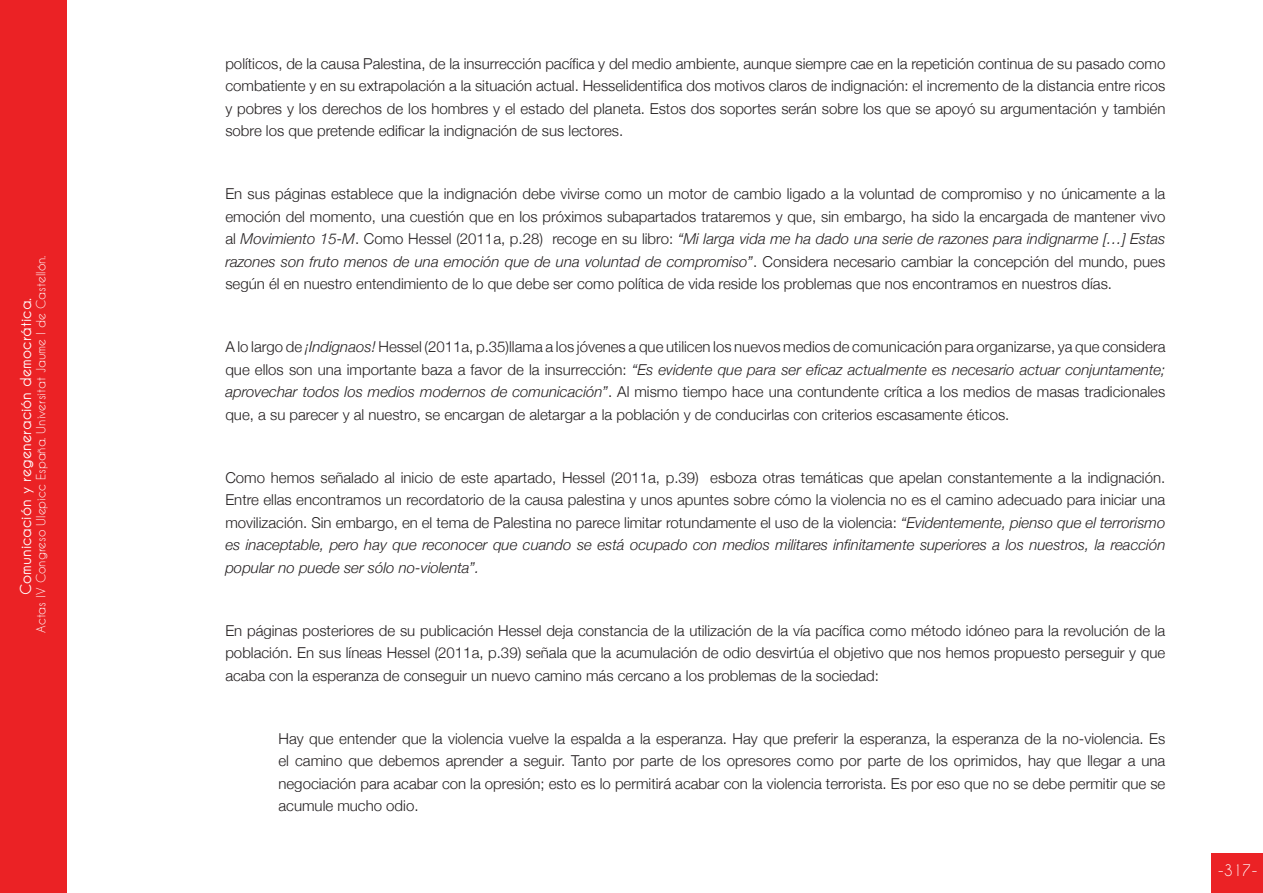
<style>
.page{position:relative;width:1263px;height:893px;background:#fff}
.page>*{position:absolute;margin:0;border:0;box-sizing:border-box;transform-origin:0 0}
.t1{font:300 15px/22.5px "Helvetica Neue";color:#231f20;text-align:justify}
.t2{font:700 15px "Caviar Dreams";color:#fff}
.t3{font:15px "Caviar Dreams";color:#fff}
.t4{font:12px "Caviar Dreams";color:#fff}
.s1{font-style:italic}
</style>
<div class="page">
<div style="left:0;top:0;width:67px;height:893px;background:#eb2225"></div>
<div style="left:1212px;top:853px;width:51px;height:40px;background:#eb2225"></div>
<p class="t4" style="left:34px;top:633px;width:379px;rotate:-90deg">Actas IV Congreso Ulepicc España. Universitat Jaume I de Castellón.</p>
<p class="t2" style="left:17px;top:595px;width:299px;rotate:-90deg">Comunicación y regeneración democrática.</p>
<p class="t1" style="left:225px;top:52px;width:941px">políticos, de la causa Palestina, de la insurrección pacífica y del medio ambiente, aunque siempre cae en la repetición continua de su pasado como combatiente y en su extrapolación a la situación actual. Hesselidentifica dos motivos claros de indignación: el incremento de la distancia entre ricos y pobres y los derechos de los hombres y el estado del planeta. Estos dos soportes serán sobre los que se apoyó su argumentación y también sobre los que pretende edificar la indignación de sus lectores.</p>
<p class="t1" style="left:225px;top:182px;width:941px">En sus páginas establece que la indignación debe vivirse como un motor de cambio ligado a la voluntad de compromiso y no únicamente a la emoción del momento, una cuestión que en los próximos subapartados trataremos y que, sin embargo, ha sido la encargada de mantener vivo al <span class="s1">Movimiento 15-M</span>. Como Hessel (2011a, p.28) recoge en su libro: <span class="s1">“Mi larga vida me ha dado una serie de razones para indignarme […] Estas razones son fruto menos de una emoción que de una voluntad de compromiso”</span>. Considera necesario cambiar la concepción del mundo, pues según él en nuestro entendimiento de lo que debe ser como política de vida reside los problemas que nos encontramos en nuestros días.</p>
<p class="t1" style="left:225px;top:335px;width:942px">A lo largo de <span class="s1">¡Indignaos!</span> Hessel (2011a, p.35)llama a los jóvenes a que utilicen los nuevos medios de comunicación para organizarse, ya que considera que ellos son una importante baza a favor de la insurrección: <span class="s1">“Es evidente que para ser eficaz actualmente es necesario actuar conjuntamente; aprovechar todos los medios modernos de comunicación”</span>. Al mismo tiempo hace una contundente crítica a los medios de masas tradicionales que, a su parecer y al nuestro, se encargan de aletargar a la población y de conducirlas con criterios escasamente éticos.</p>
<p class="t1" style="left:225px;top:466px;width:941px">Como hemos señalado al inicio de este apartado, Hessel (2011a, p.39) esboza otras temáticas que apelan constantemente a la indignación.<br>Entre ellas encontramos un recordatorio de la causa palestina y unos apuntes sobre cómo la violencia no es el camino adecuado para iniciar una movilización. Sin embargo, en el tema de Palestina no parece limitar rotundamente el uso de la violencia: <span class="s1">“Evidentemente, pienso que el terrorismo es inaceptable, pero hay que reconocer que cuando se está ocupado con medios militares infinitamente superiores a los nuestros, la reacción popular no puede ser sólo no-violenta”.</span></p>
<p class="t1" style="left:225px;top:619px;width:941px">En páginas posteriores de su publicación Hessel deja constancia de la utilización de la vía pacífica como método idóneo para la revolución de la población. En sus líneas Hessel (2011a, p.39) señala que la acumulación de odio desvirtúa el objetivo que nos hemos propuesto perseguir y que acaba con la esperanza de conseguir un nuevo camino más cercano a los problemas de la sociedad:</p>
<p class="t1" style="left:278px;top:727px;width:888px">Hay que entender que la violencia vuelve la espalda a la esperanza. Hay que preferir la esperanza, la esperanza de la no-violencia. Es el camino que debemos aprender a seguir. Tanto por parte de los opresores como por parte de los oprimidos, hay que llegar a una negociación para acabar con la opresión; esto es lo permitirá acabar con la violencia terrorista. Es por eso que no se debe permitir que se acumule mucho odio.</p>
<p class="t3" style="left:1218px;top:862px;width:41px">-317-</p>
</div>
